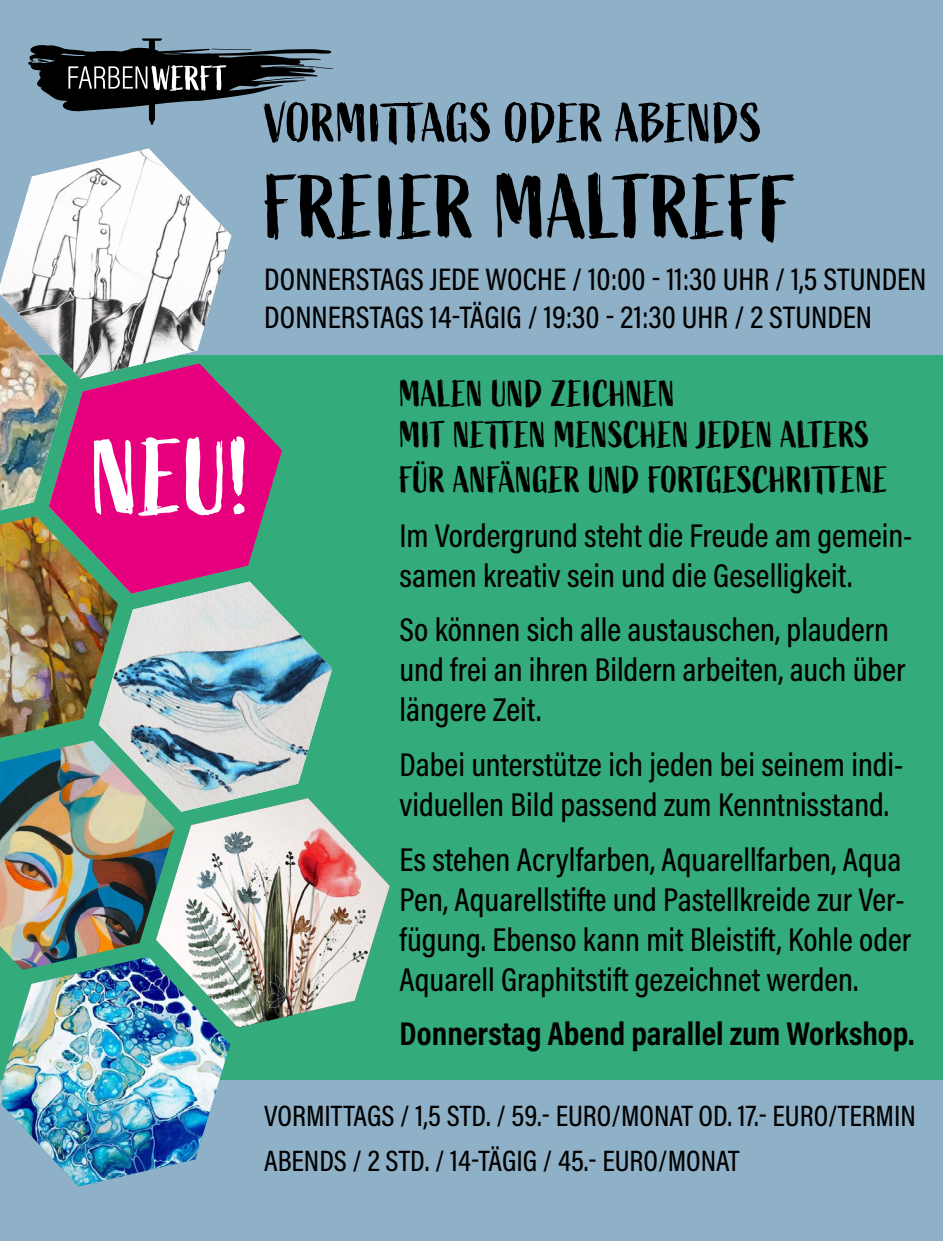
<style>
.page{position:relative;width:943px;height:1241px;background:#fff}
.page>*{position:absolute;margin:0;border:0;box-sizing:border-box;transform-origin:0 0}
.t1{font:106.23px "Active";color:#fff}
.t2{font:89.25px "Active";letter-spacing:.005em;color:#000}
.t3{font:54.25px "Active";color:#000}
.t4{font:36.75px/40.2px "Active";letter-spacing:.005em;color:#000}
.t5{font:500 33.25px/39.9px "Acumin Pro Cond";color:#000}
.t6{font:700 33.25px "Acumin Pro Cond";color:#000}
.t7{font:31.5px/37.8px "Acumin Variable Concept";color:#000}
.t8{font:500 29.75px/45px "Acumin Pro Cond";color:#000}
</style>
<div class="page">
<div style="left:0;top:0;width:943px;height:1240px;background:#8fb1c8"></div>
<div style="left:0;top:355px;width:943px;height:724px;background:#33ab7b"></div>
<svg style="left:28px;top:38px;width:305px;height:86px"></svg>
<img style="left:175px;top:593px;width:157px;height:205px">
<img style="left:175px;top:798px;width:215px;height:229px">
<img style="left:0;top:956px;width:230px;height:230px">
<img style="left:0;top:593px;width:175px;height:376px">
<img style="left:0;top:516px;width:118px;height:221px">
<img style="left:1px;top:148px;width:230px;height:215px">
<img style="left:0;top:315px;width:68px;height:195px">
<svg style="left:49px;top:363px;width:233px;height:230px;fill:#e6007d"></svg>
<h3 class="t3" style="left:264px;top:92px;width:499px">VORMITTAGS ODER ABENDS</h3>
<h2 class="t2" style="left:265px;top:157px;width:534px">FREIER MALTREFF</h2>
<p class="t7" style="left:264px;top:259px;width:663px">DONNERSTAGS JEDE WOCHE / 10:00 - 11:30 UHR / 1,5 STUNDEN<br>DONNERSTAGS 14-TÄGIG / 19:30 - 21:30 UHR / 2 STUNDEN</p>
<h1 class="t1" style="left:92px;top:417px;width:161px">NEU!</h1>
<p class="t4" style="left:400px;top:375px;width:472px">MALEN UND ZEICHNEN<br>MIT NETTEN MENSCHEN JEDEN ALTERS</p>
<p class="t4" style="left:400px;top:460px;width:490px">FÜR ANFÄNGER UND FORTGESCHRITTENE</p>
<p class="t5" style="left:399px;top:514px;width:514px">Im Vordergrund steht die Freude am gemein&shy;samen kreativ sein und die Geselligkeit.</p>
<p class="t5" style="left:399px;top:609px;width:507px">So können sich alle austauschen, plaudern und frei an ihren Bildern arbeiten, auch über längere Zeit.</p>
<p class="t5" style="left:399px;top:743px;width:505px">Dabei unterstütze ich jeden bei seinem indi&shy;viduellen Bild passend zum Kenntnisstand.</p>
<p class="t5" style="left:399px;top:838px;width:513px">Es stehen Acrylfarben, Aquarellfarben, Aqua Pen, Aquarellstifte und Pastellkreide zur Ver&shy;fügung. Ebenso kann mit Bleistift, Kohle oder Aquarell Graphitstift gezeichnet werden.</p>
<p class="t6" style="left:399px;top:1011px;width:516px">Donnerstag Abend parallel zum Workshop.</p>
<p class="t8" style="left:264px;top:1092px;width:653px">VORMITTAGS / 1,5 STD. / 59.- EURO/MONAT OD. 17.- EURO/TERMIN<br>ABENDS / 2 STD. / 14-TÄGIG / 45.- EURO/MONAT</p>
</div>
